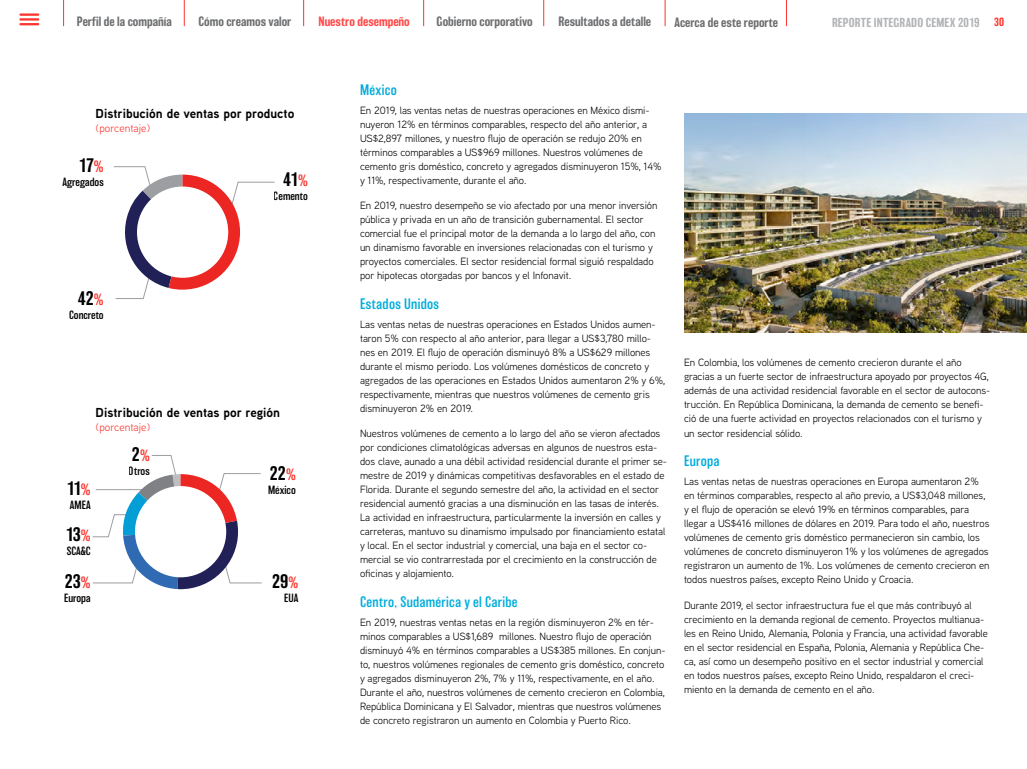
<style>
.page{position:relative;width:1027px;height:769px;background:#fff}
.page>*{position:absolute;margin:0;border:0;box-sizing:border-box;transform-origin:0 0}
.t1{font:500 18px "Balboa";letter-spacing:-.02em;color:#000}
.T2{font:300 14px "Balboa";letter-spacing:.02em;color:#00addc}
.GRÁFICA_título{font:700 13px "Aaux Next";color:#000}
.t2{font:500 12.5px "Balboa";color:#6d6e70}
.t3{font:500 12.5px "Balboa";color:#fe4948}
.t4{font:500 12px "Balboa";letter-spacing:.015em;color:#b1b3b6}
.t5{font:300 11px "Balboa";color:#000}
.GRÁFICA_descripción{font:11px "Aaux Next";color:#fd342d}
.texto_gral{font:10.5px/14px "Aaux Next";letter-spacing:-.005em;color:#000}
.s1{font-size:11px;color:#fd342d}
.s2{font-weight:300;font-size:15px;color:#fd342d}
</style>
<div class="page">
<hr style="left:19px;top:13px;width:20px;height:3px;background:#fd342d">
<hr style="left:19px;top:18px;width:20px;height:3px;background:#fd342d">
<hr style="left:19px;top:23px;width:20px;height:2px;background:#fd342d">
<svg style="left:184px;top:0;width:1px;height:26px"></svg>
<svg style="left:63px;top:0;width:1px;height:26px"></svg>
<svg style="left:303px;top:0;width:1px;height:26px"></svg>
<svg style="left:423px;top:0;width:1px;height:26px"></svg>
<svg style="left:543px;top:0;width:1px;height:26px"></svg>
<svg style="left:664px;top:0;width:1px;height:26px"></svg>
<img style="left:684px;top:113px;width:342px;height:219px">
<svg style="left:113px;top:166px;width:162px;height:133px"></svg>
<div style="left:137px;top:186px;width:91px;height:92px;background:#fff;border-radius:50%"></div>
<svg style="left:92px;top:455px;width:170px;height:134px"></svg>
<div style="left:135px;top:486px;width:91px;height:91px;background:#fff;border-radius:50%"></div>
<p class="t2" style="left:77px;top:14px;width:96px">Perfil de la compañía</p>
<p class="t2" style="left:198px;top:15px;width:94px">Cómo creamos valor</p>
<p class="t3" style="left:318px;top:14px;width:93px">Nuestro desempeño</p>
<p class="t2" style="left:436px;top:14px;width:98px">Gobierno corporativo</p>
<p class="t2" style="left:558px;top:14px;width:94px">Resultados a detalle</p>
<p class="t2" style="left:674px;top:15px;width:105px">Acerca de este reporte</p>
<p class="t4" style="left:831px;top:16px;width:174px">REPORTE INTEGRADO CEMEX 2019 <span class="s1">30</span></p>
<p class="GRÁFICA_título" style="left:96px;top:104px;width:200px">Distribución de ventas por producto</p>
<p class="GRÁFICA_descripción" style="left:96px;top:121px;width:56px">(porcentaje)</p>
<h1 class="t1" style="left:79px;top:156px;width:27px">17<span class="s2">%</span></h1>
<p class="t5" style="left:63px;top:176px;width:43px">Agregados</p>
<h1 class="t1" style="left:78px;top:288px;width:28px">42<span class="s2">%</span></h1>
<p class="t5" style="left:69px;top:308px;width:36px">Concreto</p>
<h1 class="t1" style="left:283px;top:170px;width:26px">41<span class="s2">%</span></h1>
<p class="t5" style="left:274px;top:190px;width:35px">Cemento</p>
<p class="GRÁFICA_título" style="left:96px;top:403px;width:186px">Distribución de ventas por región</p>
<p class="GRÁFICA_descripción" style="left:96px;top:420px;width:56px">(porcentaje)</p>
<h1 class="t1" style="left:66px;top:477px;width:26px">11<span class="s2">%</span></h1>
<p class="t5" style="left:70px;top:498px;width:22px">AMEA</p>
<h1 class="t1" style="left:65px;top:524px;width:27px">13<span class="s2">%</span></h1>
<p class="t5" style="left:67px;top:545px;width:25px">SCA&amp;C</p>
<h1 class="t1" style="left:65px;top:571px;width:27px">23<span class="s2">%</span></h1>
<p class="t5" style="left:64px;top:591px;width:28px">Europa</p>
<h1 class="t1" style="left:132px;top:444px;width:19px">2<span class="s2">%</span></h1>
<p class="t5" style="left:129px;top:464px;width:22px">Otros</p>
<h1 class="t1" style="left:270px;top:463px;width:27px">22<span class="s2">%</span></h1>
<p class="t5" style="left:268px;top:483px;width:29px">México</p>
<h1 class="t1" style="left:272px;top:571px;width:28px">29<span class="s2">%</span></h1>
<p class="t5" style="left:284px;top:591px;width:16px">EUA</p>
<p class="T2" style="left:360px;top:82px;width:38px">México</p>
<p class="texto_gral" style="left:360px;top:103px;width:303px">En 2019, las ventas netas de nuestras operaciones en México dismi&shy;nuyeron 12% en términos comparables, respecto del año anterior, a US$2,897 millones, y nuestro flujo de operación se redujo 20% en términos comparables a US$969 millones. Nuestros volúmenes de cemento gris doméstico, concreto y agregados disminuyeron 15%, 14% y 11%, respectivamente, durante el año.</p>
<p class="texto_gral" style="left:360px;top:198px;width:299px">En 2019, nuestro desempeño se vio afectado por una menor inversión pública y privada en un año de transición gubernamental. El sector comercial fue el principal motor de la demanda a lo largo del año, con un dinamismo favorable en inversiones relacionadas con el turismo y proyectos comerciales. El sector residencial formal siguió respaldado por hipotecas otorgadas por bancos y el Infonavit.</p>
<p class="T2" style="left:360px;top:296px;width:80px">Estados Unidos</p>
<p class="texto_gral" style="left:360px;top:316px;width:306px">Las ventas netas de nuestras operaciones en Estados Unidos aumen&shy;taron 5% con respecto al año anterior, para llegar a US$3,780 millo&shy;nes en 2019. El flujo de operación disminuyó 8% a US$629 millones durante el mismo periodo. Los volúmenes domésticos de concreto y agregados de las operaciones en Estados Unidos aumentaron 2% y 6%, respectivamente, mientras que nuestros volúmenes de cemento gris disminuyeron 2% en 2019.</p>
<p class="texto_gral" style="left:360px;top:426px;width:308px">Nuestros volúmenes de cemento a lo largo del año se vieron afectados por condiciones climatológicas adversas en algunos de nuestros esta&shy;dos clave, aunado a una débil actividad residencial durante el primer se&shy;mestre de 2019 y dinámicas competitivas desfavorables en el estado de Florida. Durante el segundo semestre del año, la actividad en el sector residencial aumentó gracias a una disminución en las tasas de interés.<br>La actividad en infraestructura, particularmente la inversión en calles y carreteras, mantuvo su dinamismo impulsado por financiamiento estatal y local. En el sector industrial y comercial, una baja en el sector co&shy;mercial se vio contrarrestada por el crecimiento en la construcción de oficinas y alojamiento.</p>
<p class="T2" style="left:360px;top:593px;width:159px">Centro, Sudamérica y el Caribe</p>
<p class="texto_gral" style="left:360px;top:614px;width:307px">En 2019, nuestras ventas netas en la región disminuyeron 2% en tér&shy;minos comparables a US$1,689 millones. Nuestro flujo de operación disminuyó 4% en términos comparables a US$385 millones. En conjun&shy;to, nuestros volúmenes regionales de cemento gris doméstico, concreto y agregados disminuyeron 2%, 7% y 11%, respectivamente, en el año.<br>Durante el año, nuestros volúmenes de cemento crecieron en Colombia, República Dominicana y El Salvador, mientras que nuestros volúmenes de concreto registraron un aumento en Colombia y Puerto Rico.</p>
<p class="texto_gral" style="left:683px;top:354px;width:308px">En Colombia, los volúmenes de cemento crecieron durante el año gracias a un fuerte sector de infraestructura apoyado por proyectos 4G, además de una actividad residencial favorable en el sector de autocons&shy;trucción. En República Dominicana, la demanda de cemento se benefi&shy;ció de una fuerte actividad en proyectos relacionados con el turismo y</p>
<p class="texto_gral" style="left:683px;top:425px;width:120px">un sector residencial sólido.</p>
<p class="T2" style="left:683px;top:453px;width:37px">Europa</p>
<p class="texto_gral" style="left:683px;top:474px;width:307px">Las ventas netas de nuestras operaciones en Europa aumentaron 2% en términos comparables, respecto al año previo, a US$3,048 millones, y el flujo de operación se elevó 19% en términos comparables, para llegar a US$416 millones de dólares en 2019. Para todo el año, nuestros volúmenes de cemento gris doméstico permanecieron sin cambio, los volúmenes de concreto disminuyeron 1% y los volúmenes de agregados registraron un aumento de 1%. Los volúmenes de cemento crecieron en todos nuestros países, excepto Reino Unido y Croacia.</p>
<p class="texto_gral" style="left:683px;top:597px;width:305px">Durante 2019, el sector infraestructura fue el que más contribuyó al crecimiento en la demanda regional de cemento. Proyectos multianua&shy;les en Reino Unido, Alemania, Polonia y Francia, una actividad favorable en el sector residencial en España, Polonia, Alemania y República Che&shy;ca, así como un desempeño positivo en el sector industrial y comercial en todos nuestros países, excepto Reino Unido, respaldaron el creci&shy;miento en la demanda de cemento en el año.</p>
</div>
